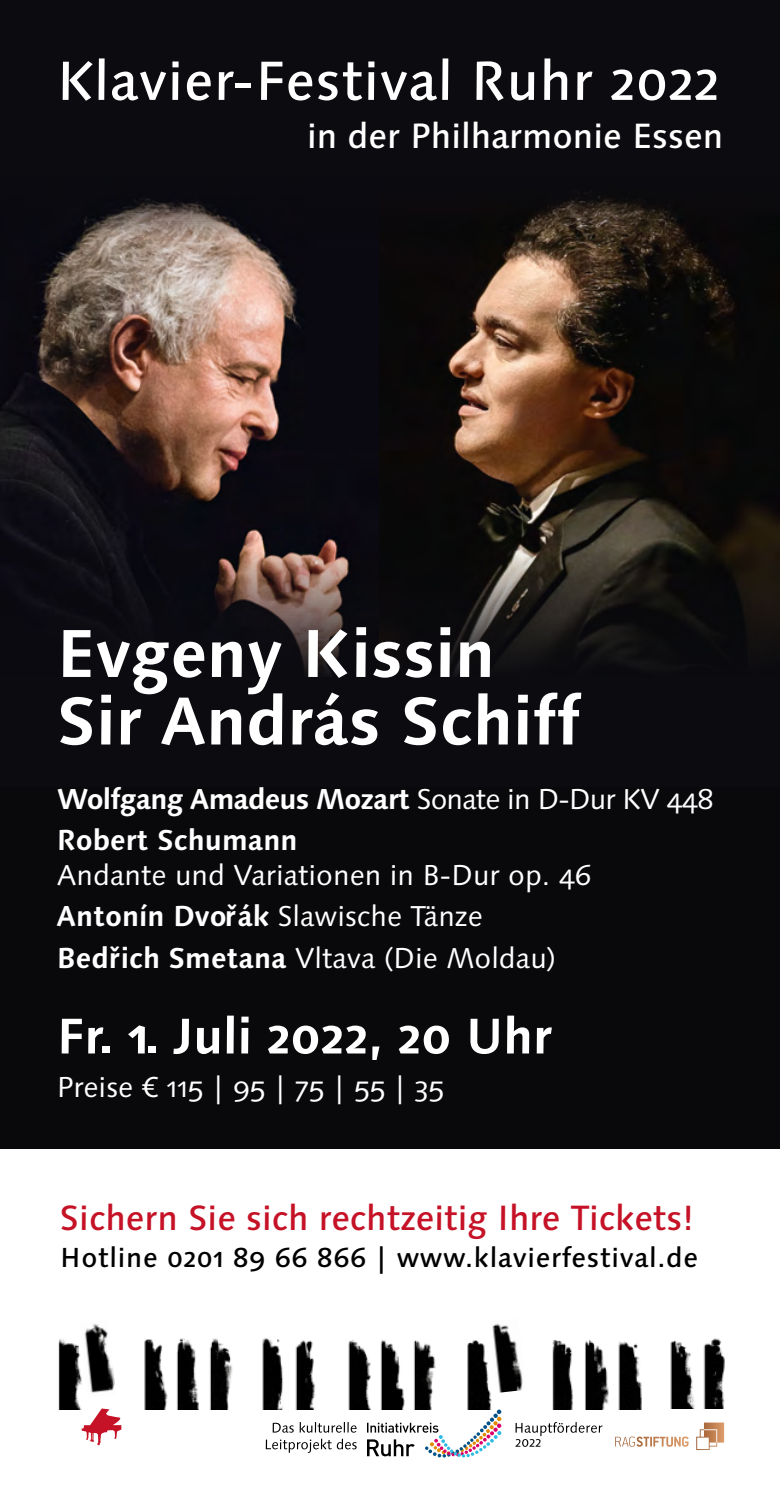
<style>
.page{position:relative;width:780px;height:1489px;background:#fff}
.page>*{position:absolute;margin:0;border:0;box-sizing:border-box;transform-origin:0 0}
.t1{font:700 67.5px/67.5px "Linotype Syntax Os F";color:#fff}
.t2{font:500 55px "Linotype Syntax Os F";letter-spacing:.015em;color:#fff}
.t3{font:700 50px "Linotype Syntax Os F";color:#fff}
.t4{font:500 35px "Linotype Syntax Os F";color:#c51226}
.t5{font:500 35px "Linotype Syntax Os F";color:#fff}
.t6{font:28.75px/41.5px "Linotype Syntax Os F";color:#fff}
.t7{font:700 28.75px/41.5px "Linotype Syntax Os F";letter-spacing:-.03em;color:#fff}
.t8{font:500 27.5px "Linotype Syntax Os F";letter-spacing:.025em;color:#000}
.s1{font-weight:400}
.s2{font-weight:700}
</style>
<div class="page">
<svg style="left:273px;top:1422px;width:83px;height:10px"></svg>
<svg style="left:266px;top:1438px;width:90px;height:14px"></svg>
<img style="left:144px;top:1339px;width:24px;height:69px">
<img style="left:176px;top:1338px;width:23px;height:70px">
<img style="left:209px;top:1338px;width:24px;height:70px">
<img style="left:262px;top:1337px;width:21px;height:71px">
<img style="left:295px;top:1340px;width:20px;height:68px">
<img style="left:348px;top:1340px;width:23px;height:68px">
<img style="left:380px;top:1340px;width:25px;height:68px">
<img style="left:413px;top:1340px;width:23px;height:68px">
<img style="left:58px;top:1339px;width:23px;height:69px">
<img style="left:80px;top:1324px;width:35px;height:73px">
<img style="left:467px;top:1340px;width:25px;height:68px">
<img style="left:552px;top:1340px;width:21px;height:68px">
<img style="left:585px;top:1339px;width:24px;height:69px">
<img style="left:618px;top:1341px;width:24px;height:67px">
<svg style="left:82px;top:1408px;width:39px;height:37px"></svg>
<img style="left:489px;top:1323px;width:34px;height:69px">
<img style="left:670px;top:1340px;width:25px;height:68px">
<img style="left:703px;top:1338px;width:22px;height:70px">
<svg style="left:367px;top:1409px;width:134px;height:48px"></svg>
<svg style="left:696px;top:1422px;width:28px;height:27px"></svg>
<svg style="left:629px;top:1436px;width:59px;height:10px"></svg>
<svg style="left:515px;top:1422px;width:87px;height:24px"></svg>
<div style="left:0;top:0;width:780px;height:1148px;background:#0b0b10"></div>
<img style="left:0;top:193px;width:780px;height:482px">
<h2 class="t2" style="left:57px;top:48px;width:664px">Klavier-Festival Ruhr 2022</h2>
<p class="t5" style="left:307px;top:115px;width:417px">in der Philharmonie Essen</p>
<h1 class="t1" style="left:56px;top:619px;width:525px">Evgeny Kissin<br>Sir András Schiff</h1>
<p class="t7" style="left:57px;top:777px;width:658px">Wolfgang Amadeus Mozart <span class="s1">Sonate in D-Dur KV 448<br></span>Robert Schumann</p>
<p class="t6" style="left:57px;top:854px;width:536px">Andante und Variationen in B-Dur op. 46<br><span class="s2">Antonín Dvorˇák</span> Slawische Tänze<br><span class="s2">Bedrˇich Smetana</span> Vltava (Die Moldau)</p>
<h3 class="t3" style="left:57px;top:1004px;width:496px">Fr. 1. Juli 2022, 20 Uhr</h3>
<p class="t6" style="left:57px;top:1066px;width:389px">Preise € 115 | 95 | 75 | 55 | 35</p>
<p class="t4" style="left:60px;top:1196px;width:636px">Sichern Sie sich rechtzeitig Ihre Tickets!</p>
<p class="t8" style="left:60px;top:1241px;width:639px">Hotline 0201 89 66 866 | www.klavierfestival.de</p>
</div>
